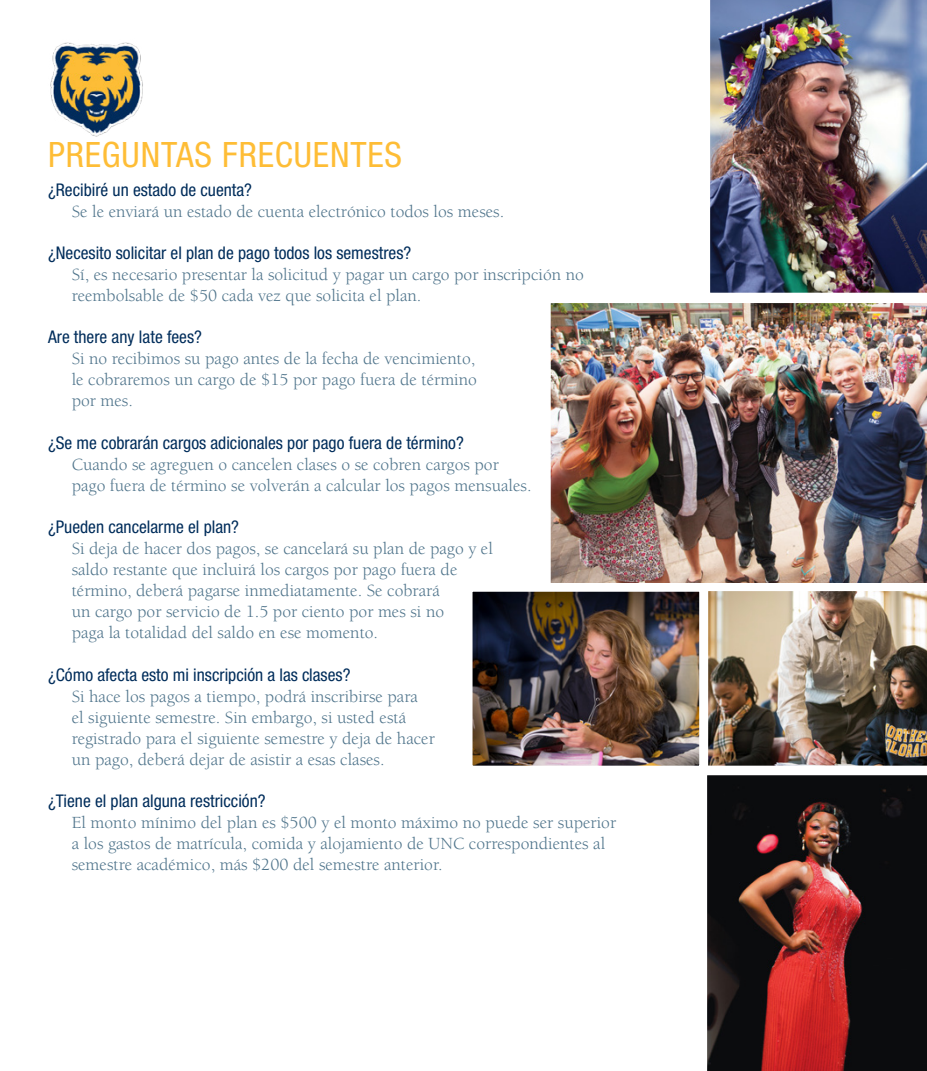
<style>
.page{position:relative;width:927px;height:1071px;background:#fff}
.page>*{position:absolute;margin:0;border:0;box-sizing:border-box;transform-origin:0 0}
.t1{font:condensed 35px "Helvetica Neue LT Std";letter-spacing:.025em;color:#febd36}
.t2{font:17.5px/21px "Berkeley";color:#4f748b}
.t3{font:condensed 17.5px "Helvetica Neue LT Std";color:#002d5b}
</style>
<div class="page">
<img style="left:550px;top:303px;width:376px;height:280px">
<img style="left:473px;top:592px;width:225px;height:173px">
<div style="left:467px;top:586px;width:237px;height:185px;border:5px solid #fff"></div>
<img style="left:710px;top:0;width:216px;height:293px">
<svg style="left:701px;top:770px;width:225px;height:301px;background:#482424"></svg>
<img style="left:702px;top:586px;width:224px;height:185px">
<img style="left:50px;top:42px;width:93px;height:95px">
<h1 class="t1" style="left:48px;top:134px;width:355px">PREGUNTAS FRECUENTES</h1>
<p class="t3" style="left:48px;top:179px;width:205px">¿Recibiré un estado de cuenta?</p>
<p class="t2" style="left:72px;top:201px;width:434px">Se le enviará un estado de cuenta electrónico todos los meses.</p>
<p class="t3" style="left:48px;top:243px;width:364px">¿Necesito solicitar el plan de pago todos los semestres?</p>
<p class="t2" style="left:72px;top:264px;width:513px">Sí, es necesario presentar la solicitud y pagar un cargo por inscripción no reembolsable de $50 cada vez que solicita el plan.</p>
<p class="t3" style="left:48px;top:327px;width:155px">Are there any late fees?</p>
<p class="t2" style="left:72px;top:349px;width:406px;text-align:justify">Si no recibimos su pago antes de la fecha de vencimiento, le cobraremos un cargo de $15 por pago fuera de término por mes.</p>
<p class="t3" style="left:48px;top:433px;width:417px">¿Se me cobrarán cargos adicionales por pago fuera de término?</p>
<p class="t2" style="left:72px;top:454px;width:461px">Cuando se agreguen o cancelen clases o se cobren cargos por pago fuera de término se volverán a calcular los pagos mensuales.</p>
<p class="t3" style="left:48px;top:517px;width:192px">¿Pueden cancelarme el plan?</p>
<p class="t2" style="left:72px;top:539px;width:422px">Si deja de hacer dos pagos, se cancelará su plan de pago y el saldo restante que incluirá los cargos por pago fuera de término, deberá pagarse inmediatamente. Se cobrará<br>un cargo por servicio de 1.5 por ciento por mes si no<br>paga la totalidad del saldo en ese momento.</p>
<p class="t3" style="left:48px;top:664px;width:304px">¿Cómo afecta esto mi inscripción a las clases?</p>
<p class="t2" style="left:72px;top:686px;width:364px">Si hace los pagos a tiempo, podrá inscribirse para<br>el siguiente semestre. Sin embargo, si usted está registrado para el siguiente semestre y deja de hacer un pago, deberá dejar de asistir a esas clases.</p>
<p class="t3" style="left:48px;top:791px;width:219px">¿Tiene el plan alguna restricción?</p>
<p class="t2" style="left:72px;top:813px;width:546px">El monto mínimo del plan es $500 y el monto máximo no puede ser superior a los gastos de matrícula, comida y alojamiento de UNC correspondientes al semestre académico, más $200 del semestre anterior.</p>
</div>
